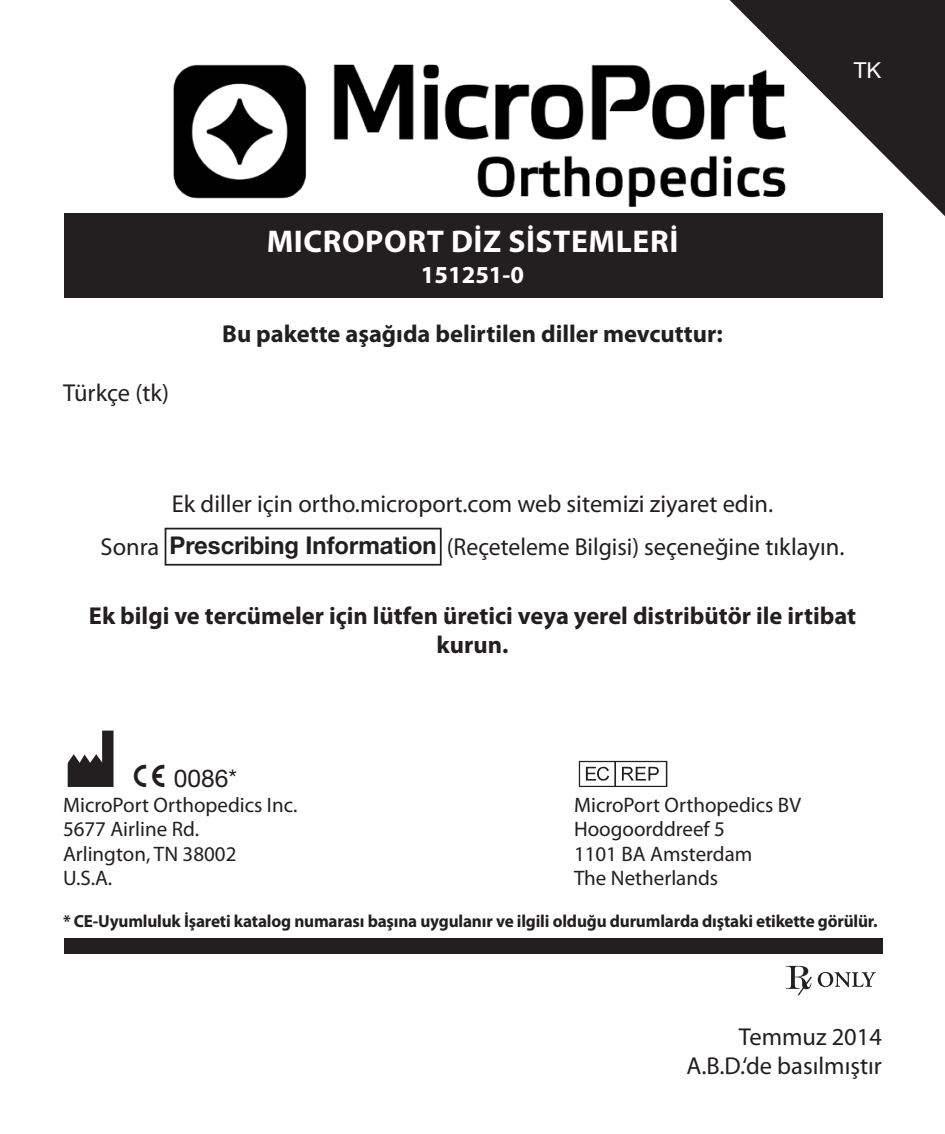
<style>
.page{position:relative;width:945px;height:1134px;background:#fff}
.page>*{position:absolute;margin:0;border:0;box-sizing:border-box;transform-origin:0 0}
.Address1_tr{font:63px "mdd en 980";color:#231f20}
.Title1_tr{font:700 31.5px "Myriad Pro";letter-spacing:.02em;color:#fff}
.Text_centered_tr{font:24.5px "Myriad Pro";color:#231f20}
.Text_Bold_centered_t{font:700 24.5px/29.4px "Myriad Pro";color:#231f20;text-align:center}
.Print_Date_tr{font:24.5px "Myriad Pro";color:#231f20}
.Language_List_tr{font:24.5px "Myriad Pro";color:#231f20}
.Title2_tr{font:700 24.5px "Myriad Pro";color:#fff}
.Address1_tr-2{font:24.5px "Helvetica Neue LT Std";color:#231f20}
.Title_Language{font:22.05px "Helvetica Neue LT Std";color:#fff}
.Address_tr{font:21px "Myriad Pro";color:#231f20}
.CE_Line_tr{font:700 17.5px "Myriad Pro";letter-spacing:-.01em;color:#231f20}
.s1{font-family:"Helvetica Neue LT Std";font-weight:700}
.s2{font-family:"mdd en 980"}
</style>
<div class="page">
<div style="left:64px;top:214px;width:819px;height:84px;background:#231f20"></div>
<div style="left:165px;top:528px;width:277px;height:38px;border:2px solid #231f20"></div>
<div style="left:64px;top:938px;width:819px;height:15px;background:#231f20"></div>
<svg style="left:786px;top:966px;width:26px;height:30px"></svg>
<svg style="left:818px;top:972px;width:58px;height:15px"></svg>
<svg style="left:730px;top:0;width:215px;height:216px;fill:#231f20"></svg>
<img style="left:173px;top:63px;width:616px;height:143px">
<p class="Title_Language" style="left:854px;top:57px;width:29px">TK</p>
<p class="Title1_tr" style="left:267px;top:221px;width:413px">MICROPORT DİZ SİSTEMLERİ</p>
<p class="Title2_tr" style="left:421px;top:259px;width:105px">151251-0</p>
<p class="Language_List_tr" style="left:63px;top:378px;width:107px">Türkçe (tk)</p>
<p class="Text_Bold_centered_t" style="left:222px;top:318px;width:502px">Bu pakette aşağıda belirtilen diller mevcuttur:</p>
<p class="Text_centered_tr" style="left:172px;top:489px;width:603px">Ek diller için ortho.microport.com web sitemizi ziyaret edin.</p>
<p class="Text_centered_tr" style="left:100px;top:532px;width:746px">Sonra <span class="s1">Prescribing Information</span> (Reçeteleme Bilgisi) seçeneğine tıklayın.</p>
<p class="Text_Bold_centered_t" style="left:89px;top:600px;width:769px">Ek bilgi ve tercümeler için lütfen üretici veya yerel distribütör ile irtibat kurun.</p>
<p class="Address1_tr" style="left:63px;top:729px;width:54px">M</p>
<p class="Address_tr" style="left:63px;top:792px;width:236px">MicroPort Orthopedics Inc.</p>
<p class="Address1_tr-2" style="left:133px;top:764px;width:106px"><span class="s2">C</span> 0086*</p>
<p class="Address1_tr" style="left:574px;top:729px;width:96px">P</p>
<p class="Address_tr" style="left:574px;top:792px;width:229px">MicroPort Orthopedics BV</p>
<p class="Address_tr" style="left:63px;top:816px;width:138px">5677 Airline Rd.</p>
<p class="Address_tr" style="left:574px;top:816px;width:152px">Hoogoorddreef 5</p>
<p class="Address_tr" style="left:63px;top:841px;width:175px">Arlington, TN 38002</p>
<p class="Address_tr" style="left:574px;top:841px;width:180px">1101 BA Amsterdam</p>
<p class="Address_tr" style="left:63px;top:865px;width:51px">U.S.A.</p>
<p class="Address_tr" style="left:574px;top:865px;width:146px">The Netherlands</p>
<p class="CE_Line_tr" style="left:63px;top:910px;width:816px">* CE-Uyumluluk İşareti katalog numarası başına uygulanır ve ilgili olduğu durumlarda dıştaki etikette görülür.</p>
<p class="Print_Date_tr" style="left:739px;top:1022px;width:145px">Temmuz 2014</p>
<p class="Print_Date_tr" style="left:686px;top:1051px;width:197px">A.B.D.‘de basılmıştır</p>
</div>
